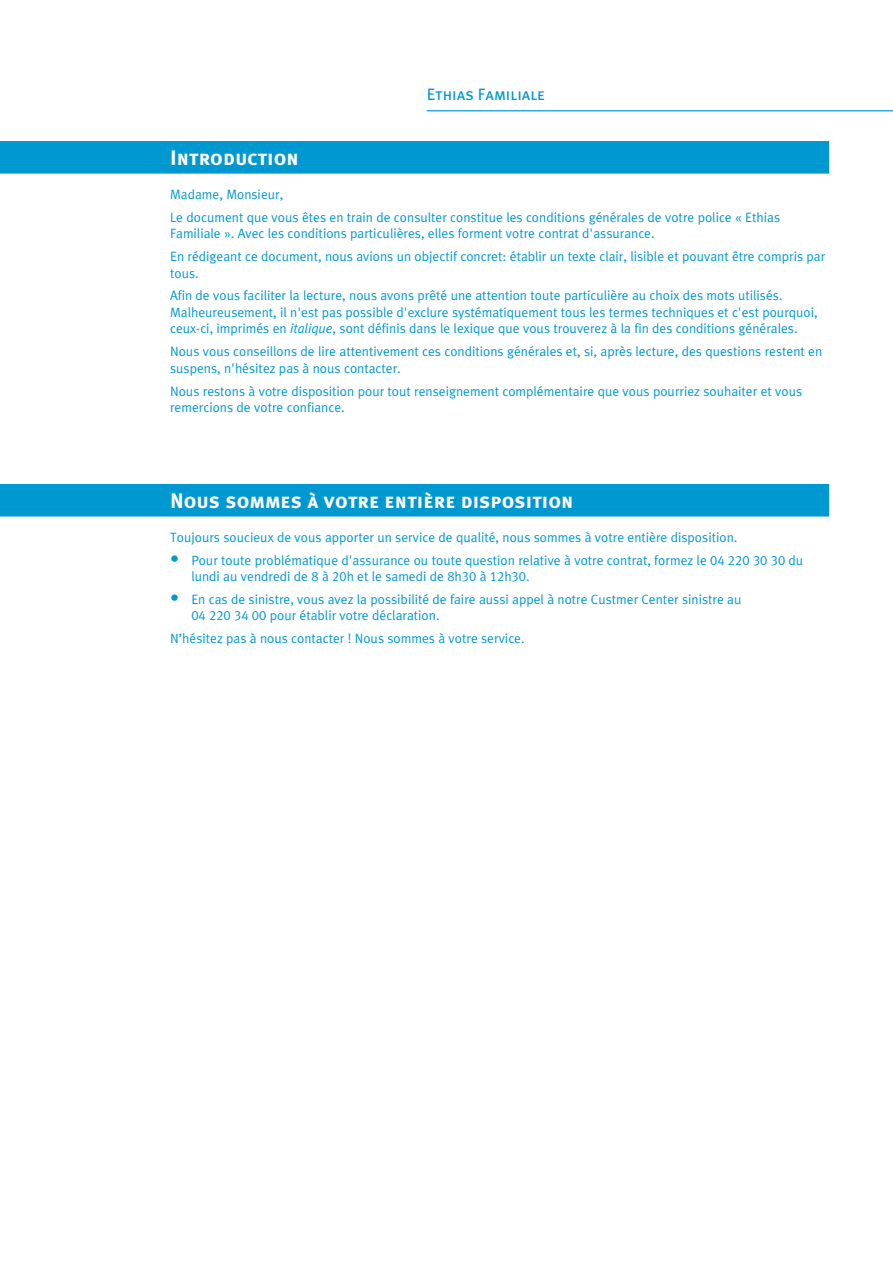
<style>
.page{position:relative;width:893px;height:1263px;background:#fff}
.page>*{position:absolute;margin:0;border:0;box-sizing:border-box;transform-origin:0 0}
.t1{font:21px "Meta Ethias Bold Caps";color:#fff}
.t2{font:16.5px "Meta Ethias Book Caps";color:#0098d1}
.t3{font:13.5px/16.5px "Meta Ethias Normal";color:#0098d1}
.s1{font-style:italic}
.s2{font-size:18px}
</style>
<div class="page">
<div style="left:0;top:141px;width:829px;height:22px;background:#0098d1"></div>
<div style="left:0;top:163px;width:829px;height:11px;background:#0098d1"></div>
<div style="left:0;top:484px;width:829px;height:22px;background:#0098d1"></div>
<div style="left:0;top:506px;width:829px;height:10px;background:#0098d1"></div>
<hr style="left:427px;top:110px;width:466px;height:1px;background:#0098d1">
<p class="t2" style="left:427px;top:84px;width:120px">Ethias Familiale</p>
<h1 class="t1" style="left:170px;top:146px;width:130px">Introduction</h1>
<p class="t3" style="left:170px;top:182px;width:611px;line-height:23px">Madame, Monsieur,<br>Le document que vous êtes en train de consulter constitue les conditions générales de votre police « Ethias</p>
<p class="t3" style="left:170px;top:222px;width:657px;line-height:23px">Familiale ». Avec les conditions particulières, elles forment votre contrat d'assurance.<br>En rédigeant ce document, nous avions un objectif concret: établir un texte clair, lisible et pouvant être compris par</p>
<p class="t3" style="left:170px;top:261px;width:614px;line-height:23px">tous.<br>Afin de vous faciliter la lecture, nous avons prêté une attention toute particulière au choix des mots utilisés.</p>
<p class="t3" style="left:170px;top:304px;width:649px">Malheureusement, il n'est pas possible d'exclure systématiquement tous les termes techniques et c'est pourquoi, ceux-ci, imprimés en <span class="s1">italique</span>, sont définis dans le lexique que vous trouverez à la fin des conditions générales.</p>
<p class="t3" style="left:170px;top:343px;width:654px">Nous vous conseillons de lire attentivement ces conditions générales et, si, après lecture, des questions restent en suspens, n'hésitez pas à nous contacter.</p>
<p class="t3" style="left:170px;top:383px;width:634px">Nous restons à votre disposition pour tout renseignement complémentaire que vous pourriez souhaiter et vous remercions de votre confiance.</p>
<h1 class="t1" style="left:170px;top:489px;width:405px">Nous sommes à votre entière disposition</h1>
<p class="t3" style="left:170px;top:529px;width:569px">Toujours soucieux de vous apporter un service de qualité, nous sommes à votre entière disposition.</p>
<p class="t3" style="left:191px;top:551px;width:613px;text-indent:-21px"><span class="s2">•</span> Pour toute problématique d'assurance ou toute question relative à votre contrat, formez le 04 220 30 30 du lundi au vendredi de 8 à 20h et le samedi de 8h30 à 12h30.</p>
<p class="t3" style="left:191px;top:591px;width:552px;text-indent:-21px"><span class="s2">•</span> En cas de sinistre, vous avez la possibilité de faire aussi appel à notre Custmer Center sinistre au<br>04 220 34 00 pour établir votre déclaration.</p>
<p class="t3" style="left:170px;top:630px;width:356px">N’hésitez pas à nous contacter ! Nous sommes à votre service.</p>
</div>
